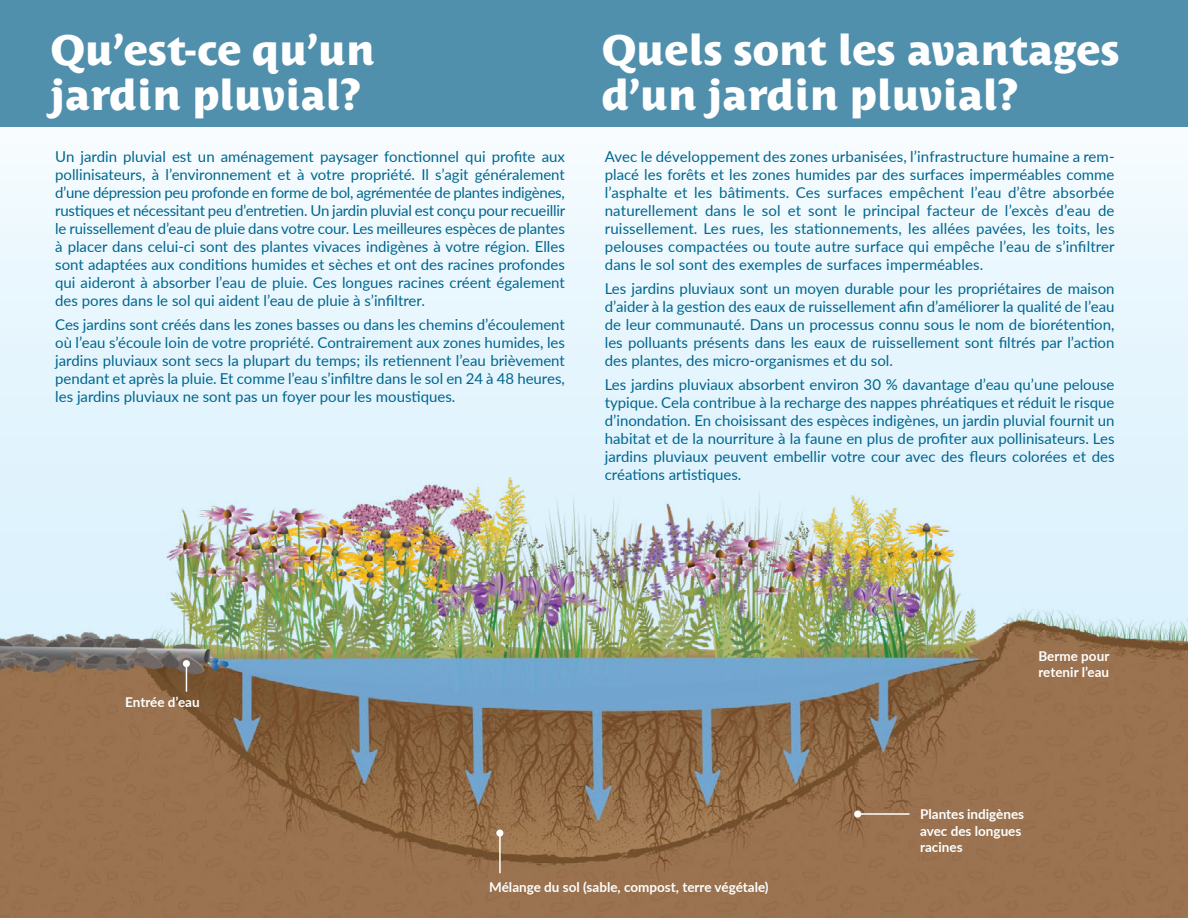
<style>
.page{position:relative;width:1188px;height:918px;background:#fff}
.page>*{position:absolute;margin:0;border:0;box-sizing:border-box;transform-origin:0 0}
.t1{font:800 42px/45px "Costa Std";color:#fff}
.t2{font:15px/18px "Lato";color:#00668f;text-align:justify}
.t3{font:700 13.5px/16.2px "Lato";color:#fff}
</style>
<div class="page">
<svg style="left:0;top:165px;width:1188px;height:312px"></svg>
<div style="left:0;top:0;width:1188px;height:127px;background:#5090ad"></div>
<img style="left:0;top:477px;width:1188px;height:441px">
<hr style="left:860px;top:813px;width:50px;height:2px;background:#fff">
<div style="left:854px;top:811px;width:7px;height:7px;background:#fff;border-radius:50%"></div>
<hr style="left:499px;top:836px;width:2px;height:37px;background:#fff">
<div style="left:496px;top:830px;width:7px;height:7px;background:#fff;border-radius:50%"></div>
<svg style="left:186px;top:667px;width:1px;height:25px"></svg>
<div style="left:183px;top:660px;width:7px;height:7px;background:#fff;border-radius:50%"></div>
<h1 class="t1" style="left:50px;top:28px;width:326px">Qu’est-ce qu’un jardin pluvial?</h1>
<p class="t2" style="left:55px;top:147px;width:511px">Un jardin pluvial est un aménagement paysager fonctionnel qui profite aux pollinisateurs, à l’environnement et à votre propriété. Il s’agit généralement d’une dépression peu profonde en forme de bol, agrémentée de plantes indigènes, rustiques et nécessitant peu d’entretien. Un jardin pluvial est conçu pour recueillir le ruissellement d’eau de pluie dans votre cour. Les meilleures espèces de plantes à placer dans celui-ci sont des plantes vivaces indigènes à votre région. Elles sont adaptées aux conditions humides et sèches et ont des racines profondes qui aideront à absorber l’eau de pluie. Ces longues racines créent également des pores dans le sol qui aident l’eau de pluie à s’infiltrer.</p>
<p class="t2" style="left:55px;top:315px;width:511px">Ces jardins sont créés dans les zones basses ou dans les chemins d’écoulement où l’eau s’écoule loin de votre propriété. Contrairement aux zones humides, les jardins pluviaux sont secs la plupart du temps; ils retiennent l’eau brièvement pendant et après la pluie. Et comme l’eau s’infiltre dans le sol en 24 à 48 heures, les jardins pluviaux ne sont pas un foyer pour les moustiques.</p>
<h1 class="t1" style="left:602px;top:28px;width:519px">Quels sont les avantages d’un jardin pluvial?</h1>
<p class="t2" style="left:605px;top:147px;width:511px">Avec le développement des zones urbanisées, l’infrastructure humaine a rem&shy;placé les forêts et les zones humides par des surfaces imperméables comme l’asphalte et les bâtiments. Ces surfaces empêchent l’eau d’être absorbée naturellement dans le sol et sont le principal facteur de l’excès d’eau de ruissellement. Les rues, les stationnements, les allées pavées, les toits, les pelouses compactées ou toute autre surface qui empêche l’eau de s’infiltrer dans le sol sont des exemples de surfaces imperméables.</p>
<p class="t2" style="left:605px;top:279px;width:511px">Les jardins pluviaux sont un moyen durable pour les propriétaires de maison d’aider à la gestion des eaux de ruissellement afin d’améliorer la qualité de l’eau de leur communauté. Dans un processus connu sous le nom de biorétention, les polluants présents dans les eaux de ruissellement sont filtrés par l’action des plantes, des micro-organismes et du sol.</p>
<p class="t2" style="left:605px;top:375px;width:511px">Les jardins pluviaux absorbent environ 30 % davantage d’eau qu’une pelouse typique. Cela contribue à la recharge des nappes phréatiques et réduit le risque d’inondation. En choisissant des espèces indigènes, un jardin pluvial fournit un habitat et de la nourriture à la faune en plus de profiter aux pollinisateurs. Les jardins pluviaux peuvent embellir votre cour avec des fleurs colorées et des créations artistiques.</p>
<p class="t3" style="left:125px;top:694px;width:76px">Entrée d’eau</p>
<p class="t3" style="left:1038px;top:647px;width:72px">Berme pour retenir l’eau</p>
<p class="t3" style="left:920px;top:806px;width:106px">Plantes indigènes avec des longues racines</p>
<p class="t3" style="left:489px;top:878px;width:281px">Mélange du sol (sable, compost, terre végétale)</p>
</div>
